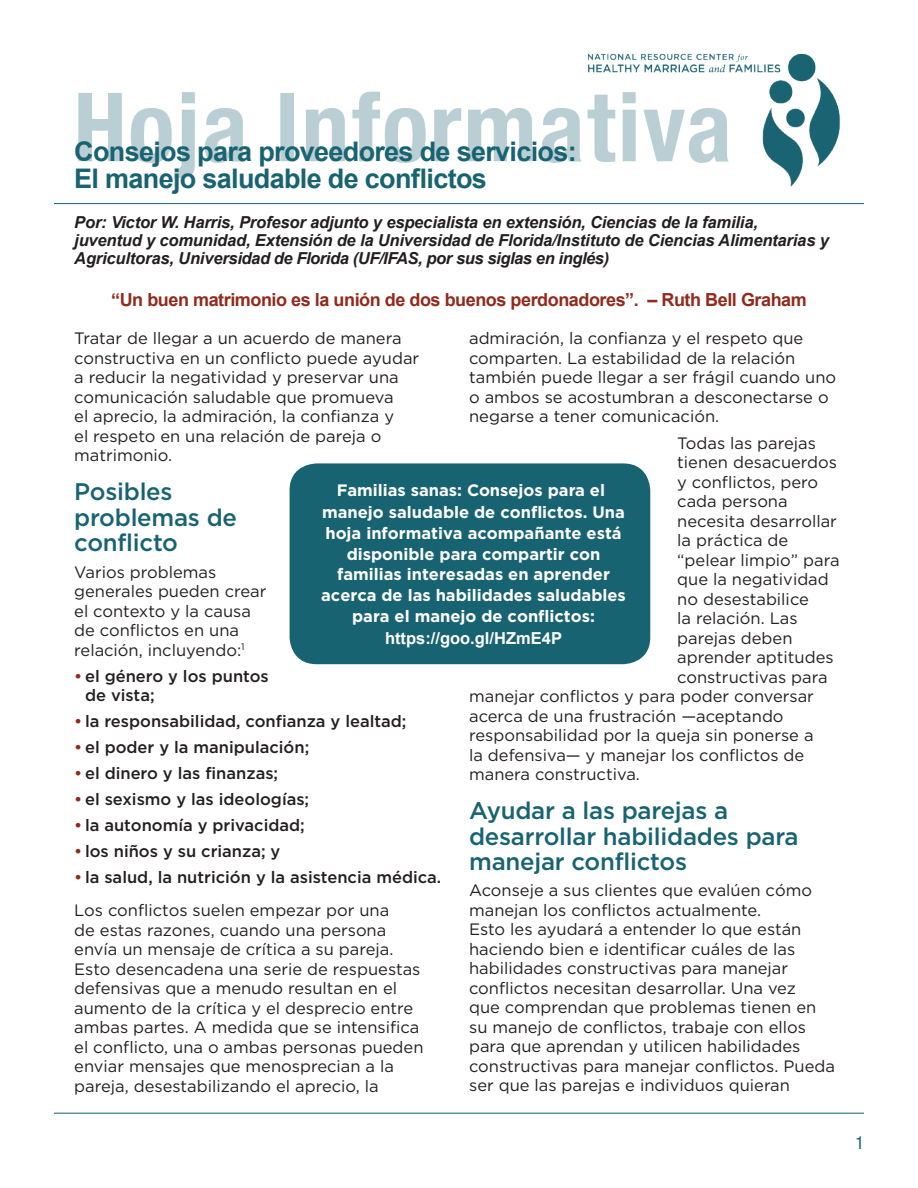
<style>
.page{position:relative;width:918px;height:1188px;background:#fff}
.page>*{position:absolute;margin:0;border:0;box-sizing:border-box;transform-origin:0 0}
.t1{font:700 27px/27px "Arial";letter-spacing:-.025em;color:#186372}
.t2{font:500 24px/25.5px "Gotham";letter-spacing:-.01em;color:#186372}
.t3{font:700 18px "Arial";letter-spacing:-.025em;color:#912a1d}
.t4{font:condensed 18px "Helvetica Neue";color:#186372}
.t5{font:16.5px/19.5px "Gotham";color:#231f20}
.t6{font:500 16.5px/19.5px "Gotham";color:#231f20}
.t7{font:italic 700 16.5px/18px "Arial";letter-spacing:-.01em;color:#231f20}
.t8{font:700 16.5px/20.9px "Gotham";color:#fff;text-align:center}
.t9{font:700 16.5px "Arial";color:#fff}
.s1{color:#912a1d}
.s2{font-weight:400}
</style>
<div class="page">
<hr style="left:54px;top:203px;width:810px;height:1px;background:#186372">
<div style="left:290px;top:463px;width:360px;height:201px;background:#186372;border-radius:27px"></div>
<img style="left:78px;top:54px;width:762px;height:133px">
<hr style="left:54px;top:1113px;width:810px;height:1px;background:#186372">
<h1 class="t1" style="left:74px;top:138px;width:504px">Consejos para proveedores de servicios:<br>El manejo saludable de conflictos</h1>
<p class="t7" style="left:74px;top:214px;width:756px">Por: Victor W. Harris, Profesor adjunto y especialista en extensión, Ciencias de la familia, juventud y comunidad, Extensión de la Universidad de Florida/Instituto de Ciencias Alimentarias y<br>Agricultoras, Universidad de Florida (UF/IFAS, por sus siglas en inglés)</p>
<p class="t3" style="left:111px;top:287px;width:697px">“Un buen matrimonio es la unión de dos buenos perdonadores”. – Ruth Bell Graham</p>
<p class="t5" style="left:74px;top:328px;width:346px">Tratar de llegar a un acuerdo de manera constructiva en un conflicto puede ayudar a reducir la negatividad y preservar una comunicación saludable que promueva<br>el aprecio, la admiración, la confianza y<br>el respeto en una relación de pareja o matrimonio.</p>
<h2 class="t2" style="left:74px;top:478px;width:164px">Posibles problemas de conflicto</h2>
<p class="t5" style="left:74px;top:562px;width:194px">Varios problemas generales pueden crear el contexto y la causa de conflictos en una relación, incluyendo:<sup>1</sup></p>
<p class="t6" style="left:85px;top:666px;width:185px;text-indent:-11px"><span class="s1">•</span> el género y los puntos de vista;</p>
<p class="t6" style="left:74px;top:711px;width:334px"><span class="s1">•</span> la responsabilidad, confianza y lealtad;</p>
<p class="t6" style="left:74px;top:737px;width:237px"><span class="s1">•</span> el poder y la manipulación;</p>
<p class="t6" style="left:74px;top:763px;width:205px"><span class="s1">•</span> el dinero y las finanzas;</p>
<p class="t6" style="left:74px;top:789px;width:237px"><span class="s1">•</span> el sexismo y las ideologías;</p>
<p class="t6" style="left:74px;top:815px;width:232px"><span class="s1">•</span> la autonomía y privacidad;</p>
<p class="t6" style="left:74px;top:841px;width:208px"><span class="s1">•</span> los niños y su crianza; y</p>
<p class="t6" style="left:74px;top:860px;width:369px;line-height:33px"><span class="s1">•</span> la salud, la nutrición y la asistencia médica.<br><span class="s2">Los conflictos suelen empezar por una</span></p>
<p class="t5" style="left:74px;top:920px;width:351px">de estas razones, cuando una persona envía un mensaje de crítica a su pareja.<br>Esto desencadena una serie de respuestas defensivas que a menudo resultan en el aumento de la crítica y el desprecio entre ambas partes. A medida que se intensifica el conflicto, una o ambas personas pueden enviar mensajes que menosprecian a la pareja, desestabilizando el aprecio, la</p>
<p class="t5" style="left:469px;top:329px;width:369px">admiración, la confianza y el respeto que comparten. La estabilidad de la relación también puede llegar a ser frágil cuando uno o ambos se acostumbran a desconectarse o negarse a tener comunicación.</p>
<p class="t5" style="left:677px;top:433px;width:140px">Todas las parejas</p>
<p class="t5" style="left:677px;top:452px;width:161px">tienen desacuerdos</p>
<p class="t5" style="left:677px;top:472px;width:142px">y conflictos, pero</p>
<p class="t5" style="left:677px;top:491px;width:112px">cada persona</p>
<p class="t5" style="left:677px;top:511px;width:161px">necesita desarrollar</p>
<p class="t5" style="left:677px;top:530px;width:113px">la práctica de</p>
<p class="t5" style="left:677px;top:550px;width:164px">“pelear limpio” para</p>
<p class="t5" style="left:677px;top:569px;width:153px">que la negatividad</p>
<p class="t5" style="left:677px;top:589px;width:133px">no desestabilice</p>
<p class="t5" style="left:677px;top:608px;width:122px">la relación. Las</p>
<p class="t5" style="left:677px;top:628px;width:117px">parejas deben</p>
<p class="t5" style="left:677px;top:647px;width:158px">aprender aptitudes</p>
<p class="t5" style="left:677px;top:667px;width:152px">constructivas para</p>
<p class="t5" style="left:469px;top:686px;width:346px">manejar conflictos y para poder conversar</p>
<p class="t5" style="left:469px;top:706px;width:316px">acerca de una frustración —aceptando</p>
<p class="t5" style="left:469px;top:725px;width:346px">responsabilidad por la queja sin ponerse a</p>
<p class="t5" style="left:469px;top:745px;width:337px">la defensiva— y manejar los conflictos de</p>
<p class="t5" style="left:469px;top:764px;width:172px">manera constructiva.</p>
<h2 class="t2" style="left:469px;top:797px;width:331px">Ayudar a las parejas a desarrollar habilidades para manejar conflictos</h2>
<p class="t5" style="left:469px;top:880px;width:367px">Aconseje a sus clientes que evalúen cómo manejan los conflictos actualmente.<br>Esto les ayudará a entender lo que están haciendo bien e identificar cuáles de las habilidades constructivas para manejar conflictos necesitan desarrollar. Una vez<br>que comprendan que problemas tienen en su manejo de conflictos, trabaje con ellos para que aprendan y utilicen habilidades constructivas para manejar conflictos. Pueda ser que las parejas e individuos quieran</p>
<p class="t8" style="left:321px;top:480px;width:306px">Familias sanas: Consejos para el manejo saludable de conflictos. Una hoja informativa acompañante está disponible para compartir con familias interesadas en aprender acerca de las habilidades saludables para el manejo de conflictos:</p>
<p class="t9" style="left:385px;top:626px;width:178px">https://goo.gl/HZmE4P</p>
<p class="t4" style="left:855px;top:1132px;width:10px">1</p>
</div>
